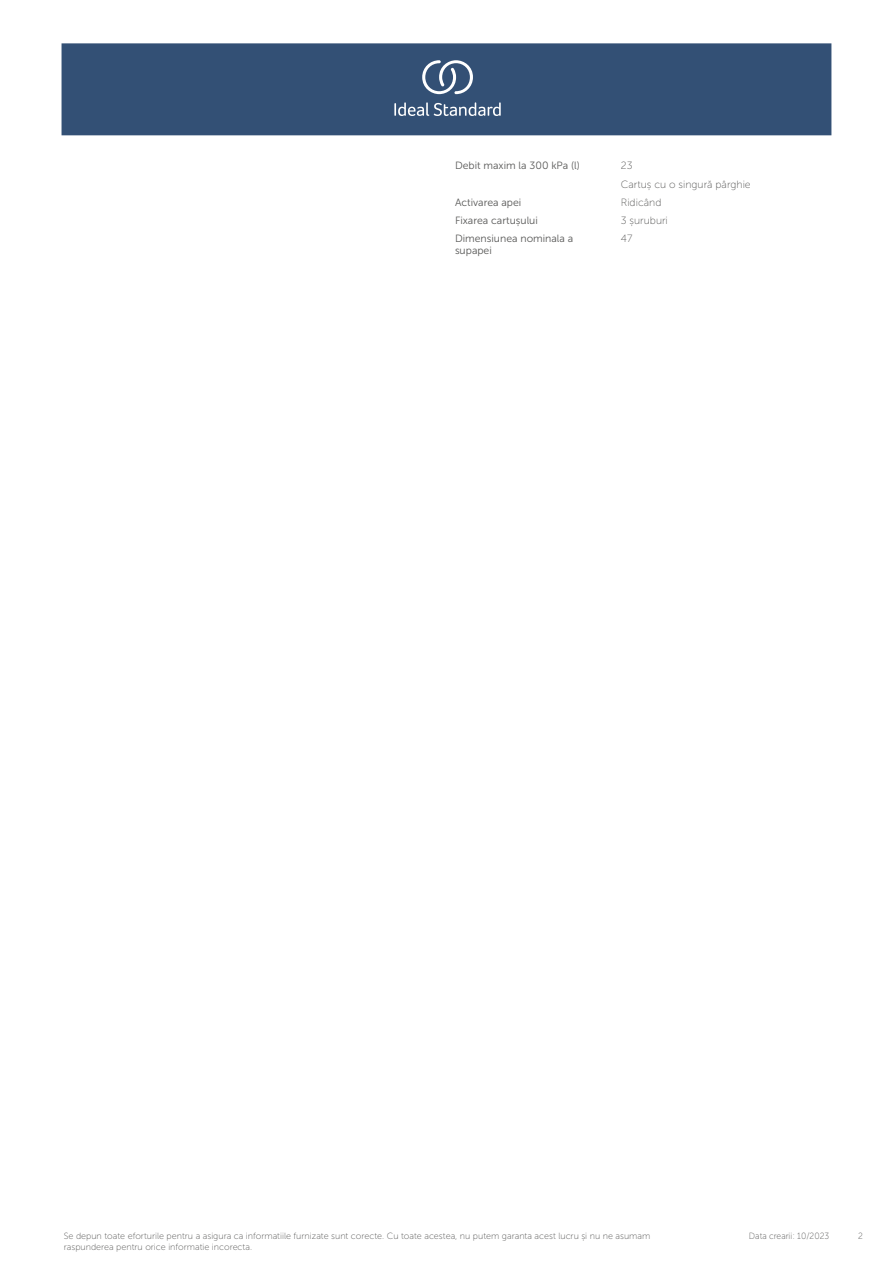
<style>
.page{position:relative;width:893px;height:1263px;background:#fff}
.page>*{position:absolute;margin:0;border:0;box-sizing:border-box;transform-origin:0 0}
.t1{font:10.5px/12.6px "Museo Sans 300";color:#575756}
.t2{font:10.5px/18.1px "Museo Sans 100";color:#575756}
.t3{font:9px "Museo Sans 100";color:#575756}
.t4{font:9px "Museo Sans 100";color:#575756;scale:.95 1}
</style>
<div class="page">
<div style="left:62px;top:43px;width:769px;height:92px;background:#335075"></div>
<svg style="left:394px;top:102px;width:107px;height:14px"></svg>
<svg style="left:422px;top:60px;width:51px;height:34px"></svg>
<p class="t1" style="left:455px;top:160px;width:126px">Debit maxim la 300 kPa (l)</p>
<p class="t2" style="left:621px;top:157px;width:131px">23<br>Cartuș cu o singură pârghie</p>
<p class="t1" style="left:455px;top:196px;width:68px">Activarea apei</p>
<p class="t2" style="left:621px;top:193px;width:42px">Ridicând</p>
<p class="t1" style="left:455px;top:214px;width:84px">Fixarea cartușului</p>
<p class="t2" style="left:621px;top:211px;width:49px">3 șuruburi</p>
<p class="t1" style="left:455px;top:232px;width:120px">Dimensiunea nominala a supapei</p>
<p class="t2" style="left:621px;top:229px;width:13px">47</p>
<p class="t4" style="left:749px;top:1231px;width:86px">Data crearii: 10/2023</p>
<p class="t3" style="left:64px;top:1231px;width:588px">Se depun toate eforturile pentru a asigura ca informatiile furnizate sunt corecte. Cu toate acestea, nu putem garanta acest lucru și nu ne asumam</p>
<p class="t4" style="left:858px;top:1231px;width:7px">2</p>
<p class="t3" style="left:64px;top:1242px;width:190px">raspunderea pentru orice informatie incorecta.</p>
</div>
